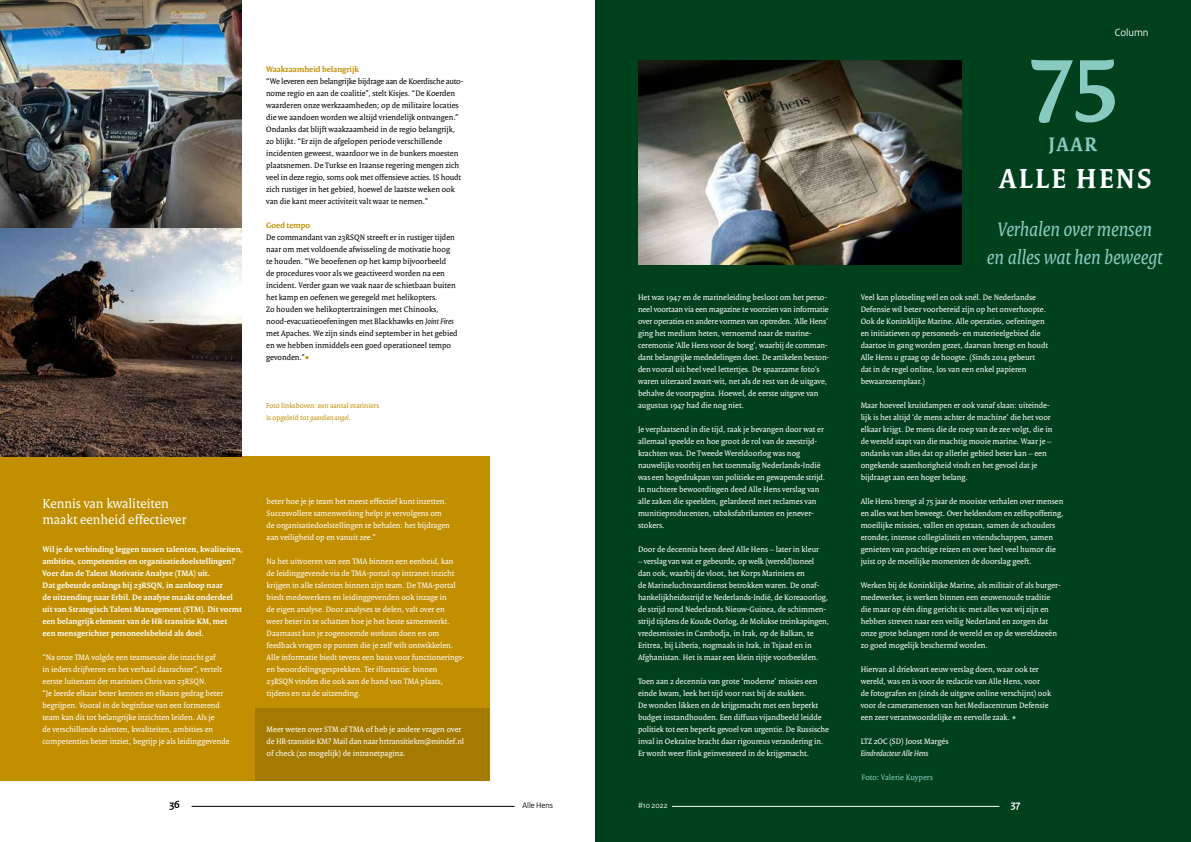
<style>
.page{position:relative;width:1191px;height:842px;background:#fff}
.page>*{position:absolute;margin:0;border:0;box-sizing:border-box;transform-origin:0 0}
.t1{font:700 95.8px "Rijksoverheid Serif";color:#87cac0}
.t2{font:700 29.5px "Rijksoverheid Serif";letter-spacing:.08em;color:#fff}
.t3{font:italic 21px/28px "Rijksoverheid Serif";color:#87cac0;text-align:center}
.t4{font:700 21px "Rijksoverheid Serif";color:#87cac0}
.t5{font:14px/16px "Rijksoverheid Serif";color:#fff}
.t6{font:11px "Rijksoverheid Sans Heading";color:#fff}
.t7{font:700 11px "Rijksoverheid Sans Heading";color:#000}
.t8{font:700 11px "Rijksoverheid Sans Heading";color:#fff}
.t9{font:8.5px/12px "Rijksoverheid Serif";color:#fff}
.t10{font:8.5px/12px "Rijksoverheid Serif";color:#000}
.t11{font:700 8.5px/12px "Rijksoverheid Serif";color:#fff}
.t12{font:700 8.5px "Rijksoverheid Serif";color:#c18f00}
.t13{font:italic 8.5px "Rijksoverheid Serif";color:#fff}
.t14{font:8.5px "Rijksoverheid Serif";color:#87cac0}
.t15{font:8.5px "Rijksoverheid Sans Heading";color:#000}
.t16{font:8.5px "Rijksoverheid Sans Heading";color:#fff}
.t17{font:7.5px/12px "Rijksoverheid Serif";color:#c18f00}
.s1{font-style:italic}
.s2{font-size:12.8px;color:#c18f00}
.s3{font-size:12.8px;color:#87cac0}
</style>
<div class="page">
<div style="left:0;top:456px;width:490px;height:324px;background:#c18f00"></div>
<div style="left:255px;top:708px;width:235px;height:72px;background:#a47a00"></div>
<img style="left:0;top:0;width:241px;height:456px">
<div style="left:595px;top:0;width:596px;height:842px;background:#00401c"></div>
<hr style="left:672px;top:806px;width:327px;height:1px;background:#fff">
<hr style="left:192px;top:806px;width:322px;height:1px;background:#000">
<img style="left:638px;top:60px;width:323px;height:204px">
<p class="t12" style="left:266px;top:64px;width:94px">Waakzaamheid belangrijk</p>
<p class="t10" style="left:266px;top:75px;width:198px">“We leveren een belangrijke bijdrage aan de Koerdische auto&shy;nome regio en aan de coalitie”, stelt Kisjes. “De Koerden waarderen onze werkzaamheden; op de militaire locaties die we aandoen worden we altijd vriendelijk ontvangen.” Ondanks dat blijft waakzaamheid in de regio belangrijk, zo blijkt. “Er zijn de afgelopen periode verschillende incidenten geweest, waardoor we in de bunkers moesten plaatsnemen. De Turkse en Iraanse regering mengen zich veel in deze regio, soms ook met offensieve acties. IS houdt zich rustiger in het gebied, hoewel de laatste weken ook van die kant meer activiteit valt waar te nemen.”</p>
<p class="t12" style="left:266px;top:220px;width:46px">Goed tempo</p>
<p class="t10" style="left:266px;top:231px;width:193px">De commandant van 23RSQN streeft er in rustiger tijden naar om met voldoende afwisseling de motivatie hoog te houden. “We beoefenen op het kamp bijvoorbeeld<br>de procedures voor als we geactiveerd worden na een incident. Verder gaan we vaak naar de schietbaan buiten het kamp en oefenen we geregeld met helikopters.<br>Zo houden we helikoptertrainingen met Chinooks, nood-evacuatieoefeningen met Blackhawks en <span class="s1">Joint Fires </span>met Apaches. We zijn sinds eind september in het gebied en we hebben inmiddels een goed operationeel tempo gevonden.”<span class="s2">•</span></p>
<p class="t17" style="left:266px;top:400px;width:114px">Foto linksboven: een aantal mariniers is opgeleid tot <span class="s1">guardian angel</span>.</p>
<h3 class="t5" style="left:43px;top:495px;width:145px">Kennis van kwaliteiten maakt eenheid effectiever</h3>
<p class="t11" style="left:43px;top:543px;width:202px">Wil je de verbinding leggen tussen talenten, kwaliteiten, ambities, competenties en organisatiedoelstellingen?<br>Voer dan de Talent Motivatie Analyse (TMA) uit.<br>Dat gebeurde onlangs bij 23RSQN, in aanloop naar<br>de uitzending naar Erbil. De analyse maakt onderdeel uit van Strategisch Talent Management (STM). Dit vormt een belangrijk element van de HR-transitie KM, met<br>een mensgerichter personeelsbeleid als doel.</p>
<p class="t9" style="left:43px;top:651px;width:188px">“Na onze TMA volgde een teamsessie die inzicht gaf<br>in ieders drijfveren en het verhaal daarachter”, vertelt eerste luitenant der mariniers Chris van 23RSQN.<br>“Je leerde elkaar beter kennen en elkaars gedrag beter begrijpen. Vooral in de beginfase van een formerend team kan dit tot belangrijke inzichten leiden. Als je<br>de verschillende talenten, kwaliteiten, ambities en competenties beter inziet, begrijp je als leidinggevende</p>
<p class="t9" style="left:267px;top:495px;width:185px">beter hoe je je team het meest effectief kunt inzetten.<br>Succesvollere samenwerking helpt je vervolgens om de organisatiedoelstellingen te behalen: het bijdragen aan veiligheid op en vanuit zee.”</p>
<p class="t9" style="left:267px;top:555px;width:199px">Na het uitvoeren van een TMA binnen een eenheid, kan<br>de leidinggevende via de TMA-portal op intranet inzicht krijgen in alle talenten binnen zijn team. De TMA-portal biedt medewerkers en leidinggevenden ook inzage in<br>de eigen analyse. Door analyses te delen, valt over en<br>weer beter in te schatten hoe je het beste samenwerkt.<br>Daarnaast kun je zogenoemde <span class="s1">workouts</span> doen en om feedback vragen op punten die je zelf wilt ontwikkelen.<br>Alle informatie biedt tevens een basis voor functionerings&shy;en beoordelingsgesprekken. Ter illustratie: binnen 23RSQN vinden die ook aan de hand van TMA plaats, tijdens en na de uitzending.</p>
<p class="t9" style="left:267px;top:723px;width:199px">Meer weten over STM of TMA of heb je andere vragen over de HR-transitie KM? Mail dan naar hrtransitiekm@mindef.nl of check (zo mogelijk) de intranetpagina.</p>
<p class="t9" style="left:638px;top:291px;width:192px">Het was 1947 en de marineleiding besloot om het perso&shy;neel voortaan via een magazine te voorzien van informatie over operaties en andere vormen van optreden. ‘Alle Hens’ ging het medium heten, vernoemd naar de marine&shy;ceremonie ‘Alle Hens voor de boeg’, waarbij de comman&shy;dant belangrijke mededelingen doet. De artikelen beston&shy;den vooral uit heel veel lettertjes. De spaarzame foto’s waren uiteraard zwart-wit, net als de rest van de uitgave, behalve de voorpagina. Hoewel, de eerste uitgave van augustus 1947 had die nog niet.</p>
<p class="t9" style="left:638px;top:423px;width:188px">Je verplaatsend in die tijd, raak je bevangen door wat er allemaal speelde en hoe groot de rol van de zeestrijd&shy;krachten was. De Tweede Wereldoorlog was nog nauwelijks voorbij en het toenmalig Nederlands-Indië was een hogedrukpan van politieke en gewapende strijd.<br>In nuchtere bewoordingen deed Alle Hens verslag van alle zaken die speelden, gelardeerd met reclames van munitieproducenten, tabaksfabrikanten en jenever&shy;stokers.</p>
<p class="t9" style="left:638px;top:543px;width:182px">Door de decennia heen deed Alle Hens – later in kleur</p>
<p class="t9" style="left:638px;top:555px;width:193px">– verslag van wat er gebeurde, op welk (wereld)toneel<br>dan ook, waarbij de vloot, het Korps Mariniers en<br>de Marineluchtvaartdienst betrokken waren. De onaf-- hankelijkheidsstrijd te Nederlands-Indië, de Koreaoorlog, de strijd rond Nederlands Nieuw‑Guinea, de schimmen&shy;strijd tijdens de Koude Oorlog, de Molukse treinkapingen, vredesmissies in Cambodja, in Irak, op de Balkan, te Eritrea, bij Liberia, nogmaals in Irak, in Tsjaad en in Afghanistan. Het is maar een klein rijtje voorbeelden.</p>
<p class="t9" style="left:638px;top:675px;width:192px">Toen aan 2 decennia van grote ‘moderne’ missies een einde kwam, leek het tijd voor rust bij de stukken.<br>De wonden likken en de krijgsmacht met een beperkt budget instandhouden. Een diffuus vijandbeeld leidde politiek tot een beperkt gevoel van urgentie. De Russische inval in Oekraïne bracht daar rigoureus verandering in.<br>Er wordt weer flink geïnvesteerd in de krijgsmacht.</p>
<p class="t6" style="left:1114px;top:26px;width:35px">Column</p>
<h1 class="t1" style="left:1027px;top:32px;width:94px">75</h1>
<h3 class="t4" style="left:1048px;top:131px;width:50px">JAAR</h3>
<h2 class="t2" style="left:999px;top:160px;width:154px">ALLE HENS</h2>
<h3 class="t3" style="left:986px;top:215px;width:177px">Verhalen over mensen en alles wat hen beweegt</h3>
<p class="t9" style="left:860px;top:291px;width:189px">Veel kan plotseling wél en ook snél. De Nederlandse Defensie wil beter voorbereid zijn op het onverhoopte.<br>Ook de Koninklijke Marine. Alle operaties, oefeningen en initiatieven op personeels- en materieelgebied die daartoe in gang worden gezet, daarvan brengt en houdt Alle Hens u graag op de hoogte. (Sinds 2014 gebeurt<br>dat in de regel online, los van een enkel papieren bewaarexemplaar.)</p>
<p class="t9" style="left:860px;top:399px;width:193px">Maar hoeveel kruitdampen er ook vanaf slaan: uiteinde&shy;lijk is het altijd ‘de mens achter de machine’ die het voor elkaar krijgt. De mens die de roep van de zee volgt, die in de wereld stapt van die machtig mooie marine. Waar je – ondanks van alles dat op allerlei gebied beter kan – een ongekende saamhorigheid vindt en het gevoel dat je bijdraagt aan een hoger belang.</p>
<p class="t9" style="left:860px;top:495px;width:204px">Alle Hens brengt al 75 jaar de mooiste verhalen over mensen en alles wat hen beweegt. Over heldendom en zelfopoffering, moeilijke missies, vallen en opstaan, samen de schouders eronder, intense collegialiteit en vriendschappen, samen genieten van prachtige reizen en over heel veel humor die juist op de moeilijke momenten de doorslag geeft.</p>
<p class="t9" style="left:860px;top:579px;width:201px">Werken bij de Koninklijke Marine, als militair of als burger&shy;medewerker, is werken binnen een eeuwenoude traditie die maar op één ding gericht is: met alles wat wij zijn en hebben streven naar een veilig Nederland en zorgen dat onze grote belangen rond de wereld en op de wereldzeeën zo goed mogelijk beschermd worden.</p>
<p class="t9" style="left:860px;top:663px;width:192px">Hiervan al driekwart eeuw verslag doen, waar ook ter wereld, was en is voor de redactie van Alle Hens, voor<br>de fotografen en (sinds de uitgave online verschijnt) ook voor de cameramensen van het Mediacentrum Defensie een zeer verantwoordelijke en eervolle zaak. <span class="s3">•</span></p>
<p class="t9" style="left:860px;top:735px;width:89px">LTZ 2OC (SD) Joost Margés</p>
<p class="t13" style="left:860px;top:748px;width:69px">Eindredacteur Alle Hens</p>
<p class="t14" style="left:861px;top:772px;width:73px">Foto: Valerie Kuypers</p>
<p class="t7" style="left:169px;top:798px;width:12px">36</p>
<p class="t15" style="left:522px;top:800px;width:32px">Alle Hens</p>
<p class="t16" style="left:638px;top:800px;width:31px">#10 2022</p>
<p class="t8" style="left:1010px;top:798px;width:11px">37</p>
</div>
